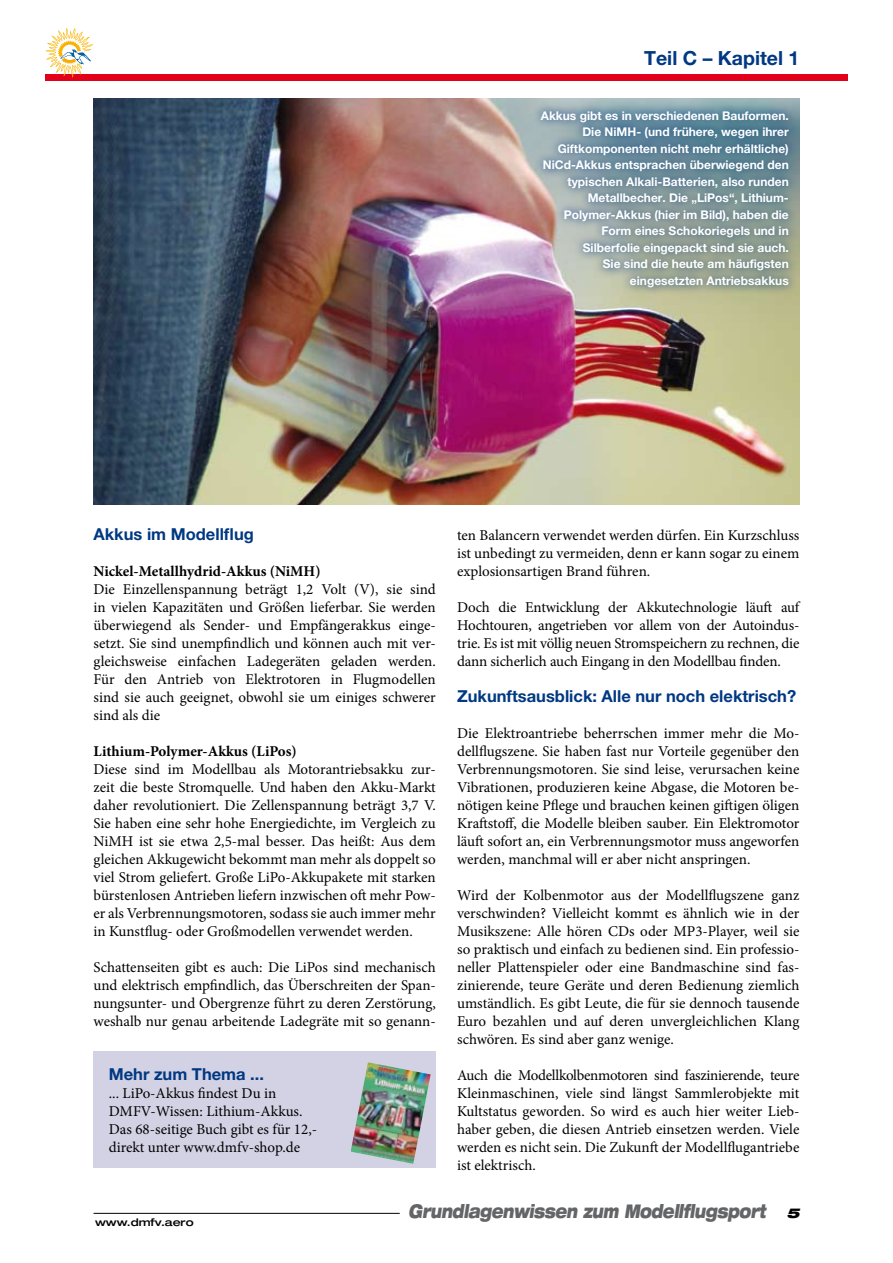
<style>
.page{position:relative;width:893px;height:1263px;background:#fff}
.page>*{position:absolute;margin:0;border:0;box-sizing:border-box;transform-origin:0 0}
.t1{font:700 19.5px "Helvetica Neue";color:#003882}
.t2{font:italic 900 expanded 18.9px "Helvetica Neue";letter-spacing:-.025em;color:#646567;scale:.71 1}
.t3{font:700 16.5px "Helvetica Neue";color:#003882}
.t4{font:15px/18px "Minion Pro";color:#000;text-align:justify}
.t5{font:700 15px "Minion Pro";color:#000}
.t6{font:700 12px/16.5px "Helvetica Neue";color:#fff;text-align:right}
.t7{font:500 expanded 10.5px "Helvetica Neue";color:#000;scale:1.05 1}
.s1{font-size:13.5px;color:#000}
</style>
<div class="page">
<div style="left:45px;top:74px;width:803px;height:7px;background:#e2001a"></div>
<svg style="left:45px;top:28px;width:49px;height:50px"></svg>
<hr style="left:94px;top:1213px;width:306px;height:1px;background:#000">
<img style="left:94px;top:99px;width:705px;height:405px">
<svg style="left:531px;top:101px;width:265px;height:194px;background:#83979c"></svg>
<div style="left:94px;top:1051px;width:342px;height:116px;background:#d3d1e4"></div>
<img style="left:351px;top:1062px;width:80px;height:102px">
<h1 class="t1" style="left:644px;top:46px;width:157px">Teil C – Kapitel 1</h1>
<p class="t6" style="left:541px;top:107px;width:249px">Akkus gibt es in verschiedenen Bauformen.<br>Die NiMH- (und frühere, wegen ihrer Giftkomponenten nicht mehr erhältliche)<br>NiCd-Akkus entsprachen überwiegend den typischen Alkali-Batterien, also runden Metallbecher. Die „LiPos“, Lithium-Polymer-Akkus (hier im Bild), haben die Form eines Schokoriegels und in<br>Silberfolie eingepackt sind sie auch.<br>Sie sind die heute am häufigsten eingesetzten Antriebsakkus</p>
<p class="t3" style="left:94px;top:524px;width:162px">Akkus im Modellflug</p>
<p class="t5" style="left:94px;top:561px;width:229px">Nickel-Metallhydrid-Akkus (NiMH)</p>
<p class="t4" style="left:94px;top:580px;width:344px">Die Einzellenspannung beträgt 1,2 Volt (V), sie sind in vielen Kapazitäten und Größen lieferbar. Sie werden überwiegend als Sender- und Empfängerakkus einge&shy;setzt. Sie sind unempfindlich und können auch mit ver&shy;gleichsweise einfachen Ladegeräten geladen werden.<br>Für den Antrieb von Elektrotoren in Flugmodellen sind sie auch geeignet, obwohl sie um einiges schwerer sind als die</p>
<p class="t5" style="left:94px;top:741px;width:205px">Lithium-Polymer-Akkus (LiPos)</p>
<p class="t4" style="left:94px;top:760px;width:344px">Diese sind im Modellbau als Motorantriebsakku zur&shy;zeit die beste Stromquelle. Und haben den Akku-Markt daher revolutioniert. Die Zellenspannung beträgt 3,7 V.<br>Sie haben eine sehr hohe Energiedichte, im Vergleich zu NiMH ist sie etwa 2,5-mal besser. Das heißt: Aus dem gleichen Akkugewicht bekommt man mehr als doppelt so viel Strom geliefert. Große LiPo-Akkupakete mit starken bürstenlosen Antrieben liefern inzwischen oft mehr Pow&shy;er als Verbrennungsmotoren, sodass sie auch immer mehr in Kunstflug- oder Großmodellen verwendet werden.</p>
<p class="t4" style="left:94px;top:958px;width:344px">Schattenseiten gibt es auch: Die LiPos sind mechanisch und elektrisch empfindlich, das Überschreiten der Span&shy;nungsunter- und Obergrenze führt zu deren Zerstörung, weshalb nur genau arbeitende Ladegräte mit so genann-</p>
<p class="t3" style="left:109px;top:1064px;width:157px">Mehr zum Thema ...</p>
<p class="t4" style="left:109px;top:1084px;width:210px;text-align:left">... LiPo-Akkus findest Du in<br>DMFV-Wissen: Lithium-Akkus.<br>Das 68-seitige Buch gibt es für 12,- direkt unter www.dmfv-shop.de</p>
<p class="t4" style="left:457px;top:526px;width:344px">ten Balancern verwendet werden dürfen. Ein Kurzschluss ist unbedingt zu vermeiden, denn er kann sogar zu einem explosionsartigen Brand führen.</p>
<p class="t4" style="left:457px;top:598px;width:344px">Doch die Entwicklung der Akkutechnologie läuft auf Hochtouren, angetrieben vor allem von der Autoindus&shy;trie. Es ist mit völlig neuen Stromspeichern zu rechnen, die dann sicherlich auch Eingang in den Modellbau finden.</p>
<p class="t3" style="left:457px;top:686px;width:341px">Zukunftsausblick: Alle nur noch elektrisch?</p>
<p class="t4" style="left:457px;top:724px;width:344px">Die Elektroantriebe beherrschen immer mehr die Mo&shy;dellflugszene. Sie haben fast nur Vorteile gegenüber den Verbrennungsmotoren. Sie sind leise, verursachen keine Vibrationen, produzieren keine Abgase, die Motoren be&shy;nötigen keine Pflege und brauchen keinen giftigen öligen Kraftstoff, die Modelle bleiben sauber. Ein Elektromotor läuft sofort an, ein Verbrennungsmotor muss angeworfen werden, manchmal will er aber nicht anspringen.</p>
<p class="t4" style="left:457px;top:886px;width:344px">Wird der Kolbenmotor aus der Modellflugszene ganz verschwinden? Vielleicht kommt es ähnlich wie in der Musikszene: Alle hören CDs oder MP3-Player, weil sie so praktisch und einfach zu bedienen sind. Ein professio&shy;neller Plattenspieler oder eine Bandmaschine sind fas&shy;zinierende, teure Geräte und deren Bedienung ziemlich umständlich. Es gibt Leute, die für sie dennoch tausende Euro bezahlen und auf deren unvergleichlichen Klang schwören. Es sind aber ganz wenige.</p>
<p class="t4" style="left:457px;top:1066px;width:344px">Auch die Modellkolbenmotoren sind faszinierende, teure Kleinmaschinen, viele sind längst Sammlerobjekte mit Kultstatus geworden. So wird es auch hier weiter Lieb&shy;haber geben, die diesen Antrieb einsetzen werden. Viele werden es nicht sein. Die Zukunft der Modellflugantriebe ist elektrisch.</p>
<p class="t7" style="left:95px;top:1216px;width:95px">www.dmfv.aero</p>
<p class="t2" style="left:408px;top:1199px;width:552px">Grundlagenwissen zum Modellflugsport <span class="s1">5</span></p>
</div>
